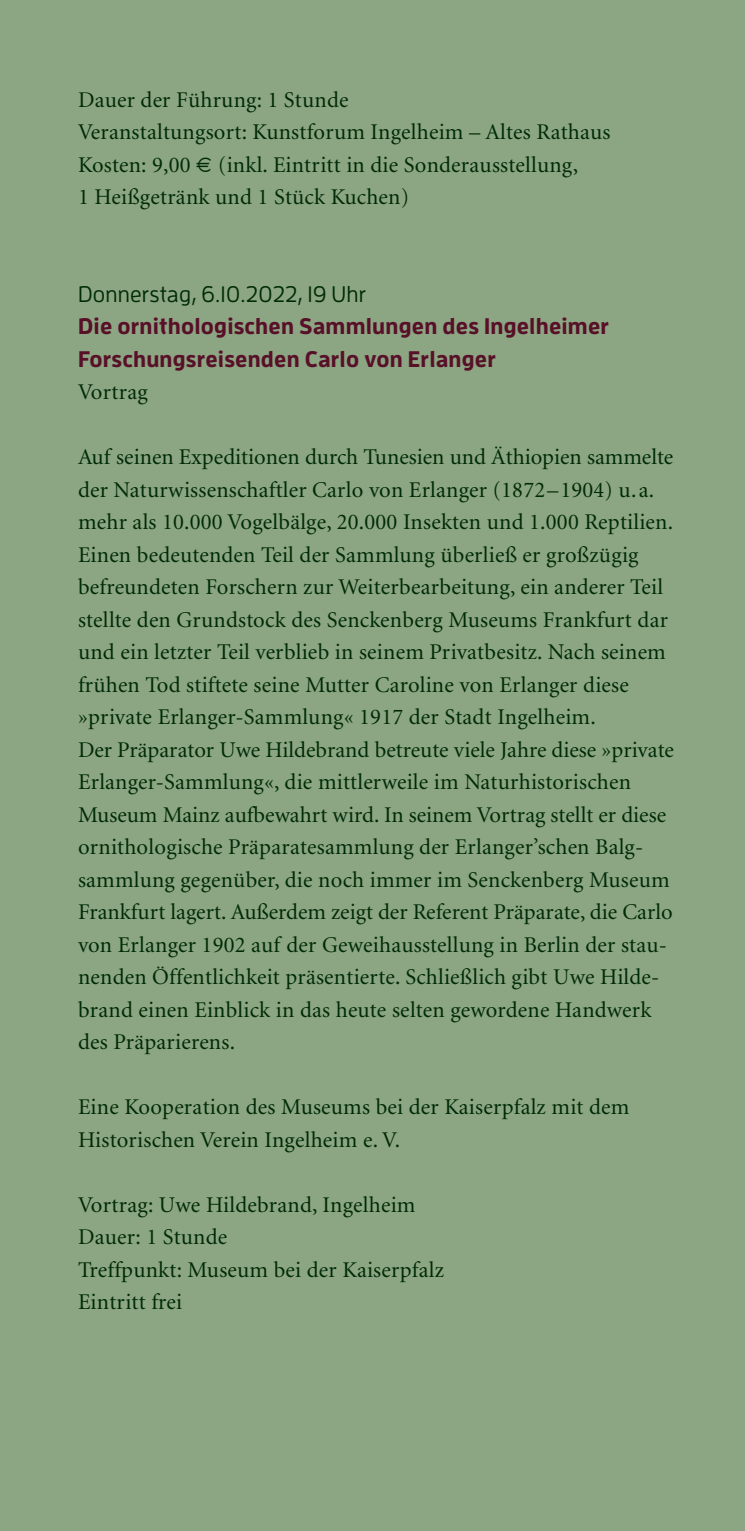
<style>
.page{position:relative;width:745px;height:1531px;background:#fff}
.page>*{position:absolute;margin:0;border:0;box-sizing:border-box;transform-origin:0 0}
.t1{font:22.5px/32.5px "Minion";letter-spacing:.01em;color:#002b08}
.t2{font:700 22.5px/32.5px "Enzo OT";letter-spacing:.01em;color:#581028}
.t3{font:500 22.5px "Enzo OT";letter-spacing:.01em;color:#002b08}
.s1{font-family:"Times"}
</style>
<div class="page">
<div style="left:0;top:0;width:744px;height:1531px;background:#8ca582"></div>
<p class="t1" style="left:78px;top:84px;width:533px">Dauer der Führung: 1 Stunde<br>Veranstaltungsort: Kunstforum Ingelheim – Altes Rathaus Kosten: 9,00 <span class="s1">€</span> (inkl. Eintritt in die Sonderausstellung,<br>1 Heißgetränk und 1 Stück Kuchen)</p>
<p class="t3" style="left:78px;top:281px;width:289px">Donnerstag, 6.10.2022, 19 Uhr</p>
<p class="t2" style="left:78px;top:310px;width:532px">Die ornithologischen Sammlungen des Ingelheimer<br>Forschungsreisenden Carlo von Erlanger</p>
<p class="t1" style="left:78px;top:377px;width:71px">Vortrag</p>
<p class="t1" style="left:78px;top:442px;width:597px">Auf seinen Expeditionen durch Tunesien und Äthiopien sammelte der Naturwissenschaftler Carlo von Erlanger (1872–1904) u.a. mehr als 10.000 Vogelbälge, 20.000 Insekten und 1.000 Reptilien.<br>Einen bedeutenden Teil der Sammlung überließ er großzügig befreundeten Forschern zur Weiterbearbeitung, ein anderer Teil stellte den Grundstock des Senckenberg Museums Frankfurt dar und ein letzter Teil verblieb in seinem Privatbesitz. Nach seinem frühen Tod stiftete seine Mutter Caroline von Erlanger diese »private Erlanger-Sammlung« 1917 der Stadt Ingelheim.<br>Der Präparator Uwe Hildebrand betreute viele Jahre diese »private Erlanger-Sammlung«, die mittlerweile im Naturhistorischen Museum Mainz aufbewahrt wird. In seinem Vortrag stellt er diese ornithologische Präparatesammlung der Erlanger’schen Balg&shy;sammlung gegenüber, die noch immer im Senckenberg Museum Frankfurt lagert. Außerdem zeigt der Referent Präparate, die Carlo von Erlanger 1902 auf der Geweihausstellung in Berlin der stau&shy;nenden Öffentlichkeit präsentierte. Schließlich gibt Uwe Hilde&shy;brand einen Einblick in das heute selten gewordene Handwerk des Präparierens.</p>
<p class="t1" style="left:78px;top:1092px;width:552px">Eine Kooperation des Museums bei der Kaiserpfalz mit dem<br>Historischen Verein Ingelheim e. V.</p>
<p class="t1" style="left:78px;top:1189px;width:367px">Vortrag: Uwe Hildebrand, Ingelheim<br>Dauer: 1 Stunde<br>Treffpunkt: Museum bei der Kaiserpfalz<br>Eintritt frei</p>
</div>
